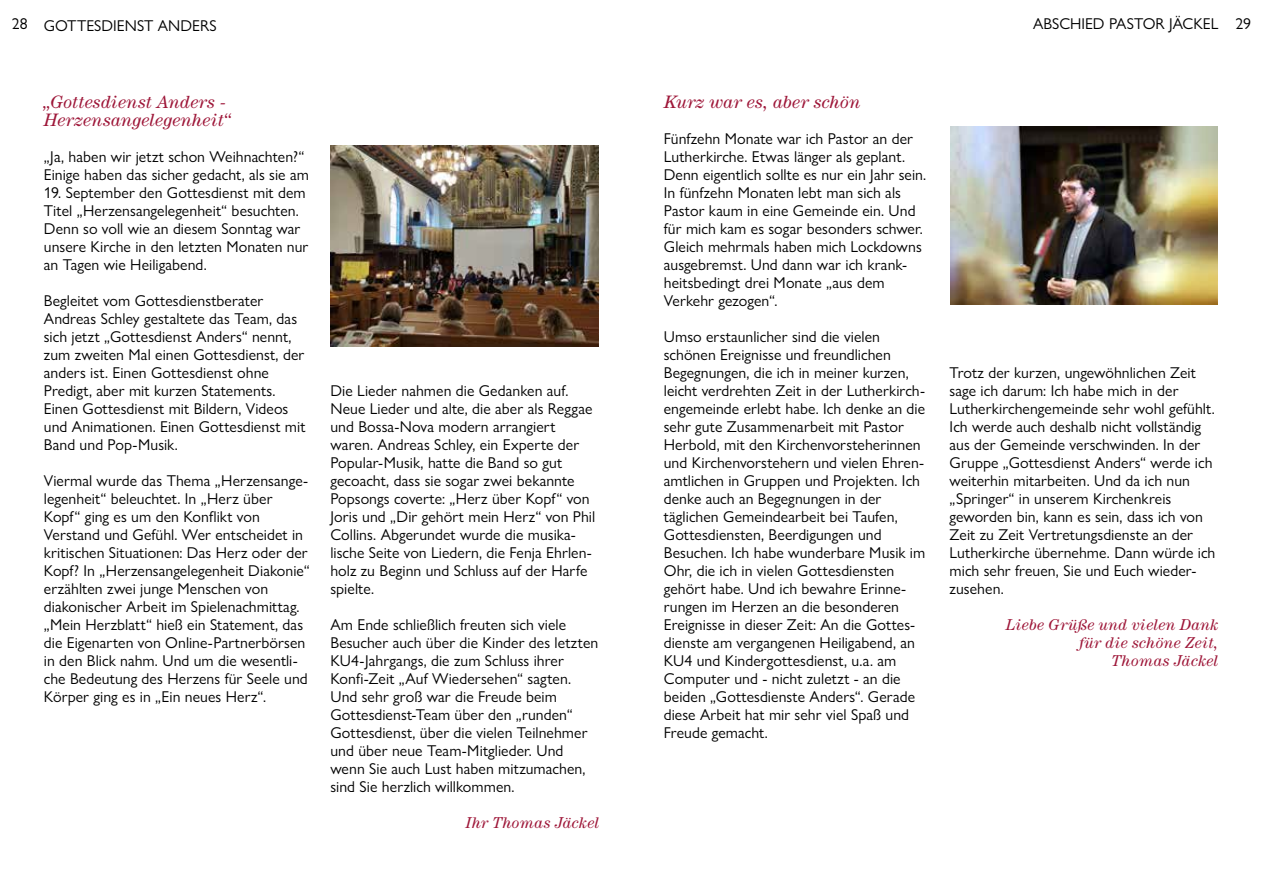
<style>
.page{position:relative;width:1263px;height:893px;background:#fff}
.page>*{position:absolute;margin:0;border:0;box-sizing:border-box;transform-origin:0 0}
.t1{font:italic 18px/18px "Century";letter-spacing:.01em;color:#9e1739}
.t2{font:15.75px/18px "Gill Sans Nova";letter-spacing:.005em;color:#000}
.t3{font:italic 15.75px/18px "Century";letter-spacing:.02em;color:#9e1739;text-align:right}
</style>
<div class="page">
<img style="left:330px;top:146px;width:268px;height:201px">
<img style="left:950px;top:126px;width:268px;height:179px">
<p class="t2" style="left:12px;top:17px;width:206px">28 GOTTESDIENST ANDERS</p>
<p class="t1" style="left:44px;top:93px;width:188px">„Gottesdienst Anders -<br>Herzensangelegenheit“</p>
<p class="t2" style="left:44px;top:147px;width:267px">„Ja, haben wir jetzt schon Weihnachten?“<br>Einige haben das sicher gedacht, als sie am</p>
<p class="t2" style="left:44px;top:184px;width:266px">19. September den Gottesdienst mit dem Titel „Herzensangelegenheit“ besuchten.<br>Denn so voll wie an diesem Sonntag war unsere Kirche in den letzten Monaten nur an Tagen wie Heiligabend.</p>
<p class="t2" style="left:44px;top:292px;width:263px">Begleitet vom Gottesdienstberater Andreas Schley gestaltete das Team, das sich jetzt „Gottesdienst Anders“ nennt, zum zweiten Mal einen Gottesdienst, der anders ist. Einen Gottesdienst ohne Predigt, aber mit kurzen Statements.<br>Einen Gottesdienst mit Bildern, Videos und Animationen. Einen Gottesdienst mit Band und Pop-Musik.</p>
<p class="t2" style="left:44px;top:472px;width:267px">Viermal wurde das Thema „Herzensange&shy;legenheit“ beleuchtet. In „Herz über Kopf“ ging es um den Konflikt von Verstand und Gefühl. Wer entscheidet in kritischen Situationen: Das Herz oder der Kopf? In „Herzensangelegenheit Diakonie“ erzählten zwei junge Menschen von diakonischer Arbeit im Spielenachmittag. „Mein Herzblatt“ hieß ein Statement, das die Eigenarten von Online-Partnerbörsen in den Blick nahm. Und um die wesentli&shy;che Bedeutung des Herzens für Seele und Körper ging es in „Ein neues Herz“.</p>
<p class="t2" style="left:330px;top:382px;width:266px">Die Lieder nahmen die Gedanken auf.<br>Neue Lieder und alte, die aber als Reggae und Bossa-Nova modern arrangiert waren. Andreas Schley, ein Experte der Popular-Musik, hatte die Band so gut gecoacht, dass sie sogar zwei bekannte Popsongs coverte: „Herz über Kopf“ von Joris und „Dir gehört mein Herz“ von Phil Collins. Abgerundet wurde die musika&shy;lische Seite von Liedern, die Fenja Ehrlen&shy;holz zu Beginn und Schluss auf der Harfe spielte.</p>
<p class="t2" style="left:330px;top:616px;width:269px">Am Ende schließlich freuten sich viele Besucher auch über die Kinder des letzten KU4-Jahrgangs, die zum Schluss ihrer Konfi-Zeit „Auf Wiedersehen“ sagten.<br>Und sehr groß war die Freude beim Gottesdienst-Team über den „runden“ Gottesdienst, über die vielen Teilnehmer und über neue Team-Mitglieder. Und wenn Sie auch Lust haben mitzumachen, sind Sie herzlich willkommen.</p>
<p class="t3" style="left:465px;top:814px;width:135px">Ihr Thomas Jäckel</p>
<p class="t2" style="left:1033px;top:15px;width:219px">ABSCHIED PASTOR JÄCKEL 29</p>
<p class="t1" style="left:664px;top:93px;width:198px">Kurz war es, aber schön</p>
<p class="t2" style="left:664px;top:129px;width:264px">Fünfzehn Monate war ich Pastor an der Lutherkirche. Etwas länger als geplant.<br>Denn eigentlich sollte es nur ein Jahr sein.<br>In fünfzehn Monaten lebt man sich als Pastor kaum in eine Gemeinde ein. Und für mich kam es sogar besonders schwer.<br>Gleich mehrmals haben mich Lockdowns ausgebremst. Und dann war ich krank&shy;heitsbedingt drei Monate „aus dem Verkehr gezogen“.</p>
<p class="t2" style="left:664px;top:328px;width:263px">Umso erstaunlicher sind die vielen schönen Ereignisse und freundlichen Begegnungen, die ich in meiner kurzen, leicht verdrehten Zeit in der Lutherkirch&shy;engemeinde erlebt habe. Ich denke an die sehr gute Zusammenarbeit mit Pastor Herbold, mit den Kirchenvorsteherinnen und Kirchenvorstehern und vielen Ehren&shy;amtlichen in Gruppen und Projekten. Ich denke auch an Begegnungen in der täglichen Gemeindearbeit bei Taufen, Gottesdiensten, Beerdigungen und Besuchen. Ich habe wunderbare Musik im Ohr, die ich in vielen Gottesdiensten gehört habe. Und ich bewahre Erinne&shy;rungen im Herzen an die besonderen Ereignisse in dieser Zeit: An die Gottes&shy;dienste am vergangenen Heiligabend, an KU4 und Kindergottesdienst, u.a. am Computer und - nicht zuletzt - an die beiden „Gottesdienste Anders“. Gerade diese Arbeit hat mir sehr viel Spaß und Freude gemacht.</p>
<p class="t2" style="left:949px;top:364px;width:267px">Trotz der kurzen, ungewöhnlichen Zeit sage ich darum: Ich habe mich in der Lutherkirchengemeinde sehr wohl gefühlt.<br>Ich werde auch deshalb nicht vollständig aus der Gemeinde verschwinden. In der Gruppe „Gottesdienst Anders“ werde ich weiterhin mitarbeiten. Und da ich nun „Springer“ in unserem Kirchenkreis geworden bin, kann es sein, dass ich von Zeit zu Zeit Vertretungsdienste an der Lutherkirche übernehme. Dann würde ich mich sehr freuen, Sie und Euch wieder&shy;zusehen.</p>
<p class="t3" style="left:1006px;top:616px;width:214px">Liebe Grüße und vielen Dank für die schöne Zeit,<br>Thomas Jäckel</p>
</div>
